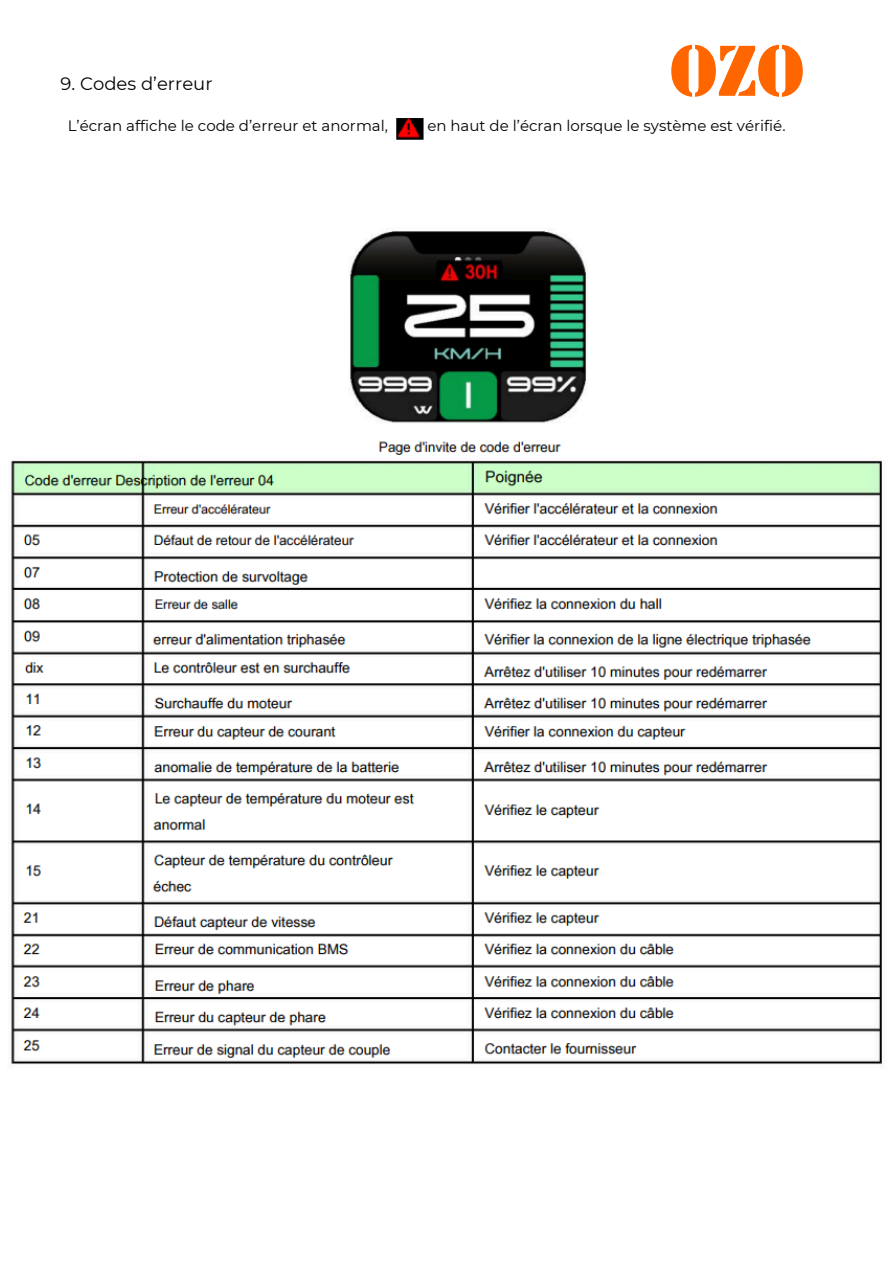
<style>
.page{position:relative;width:894px;height:1264px;background:#fff}
.page>*{position:absolute;margin:0;border:0;box-sizing:border-box;transform-origin:0 0}
.t1{font:75px "Stencil";color:#f60}
.t2{font:18px "Montserrat";color:#000}
.t3{font:15px "Montserrat";color:#000}
</style>
<div class="page">
<img style="left:11px;top:230px;width:871px;height:837px">
<img style="left:396px;top:118px;width:28px;height:22px">
<p class="t1" style="left:669px;top:41px;width:113px">OZO</p>
<p class="t2" style="left:61px;top:73px;width:153px">9. Codes d’erreur</p>
<p class="t3" style="left:68px;top:116px;width:322px">L’écran affiche le code d’erreur et anormal,</p>
<p class="t3" style="left:427px;top:116px;width:359px">en haut de l’écran lorsque le système est vérifié.</p>
</div>
